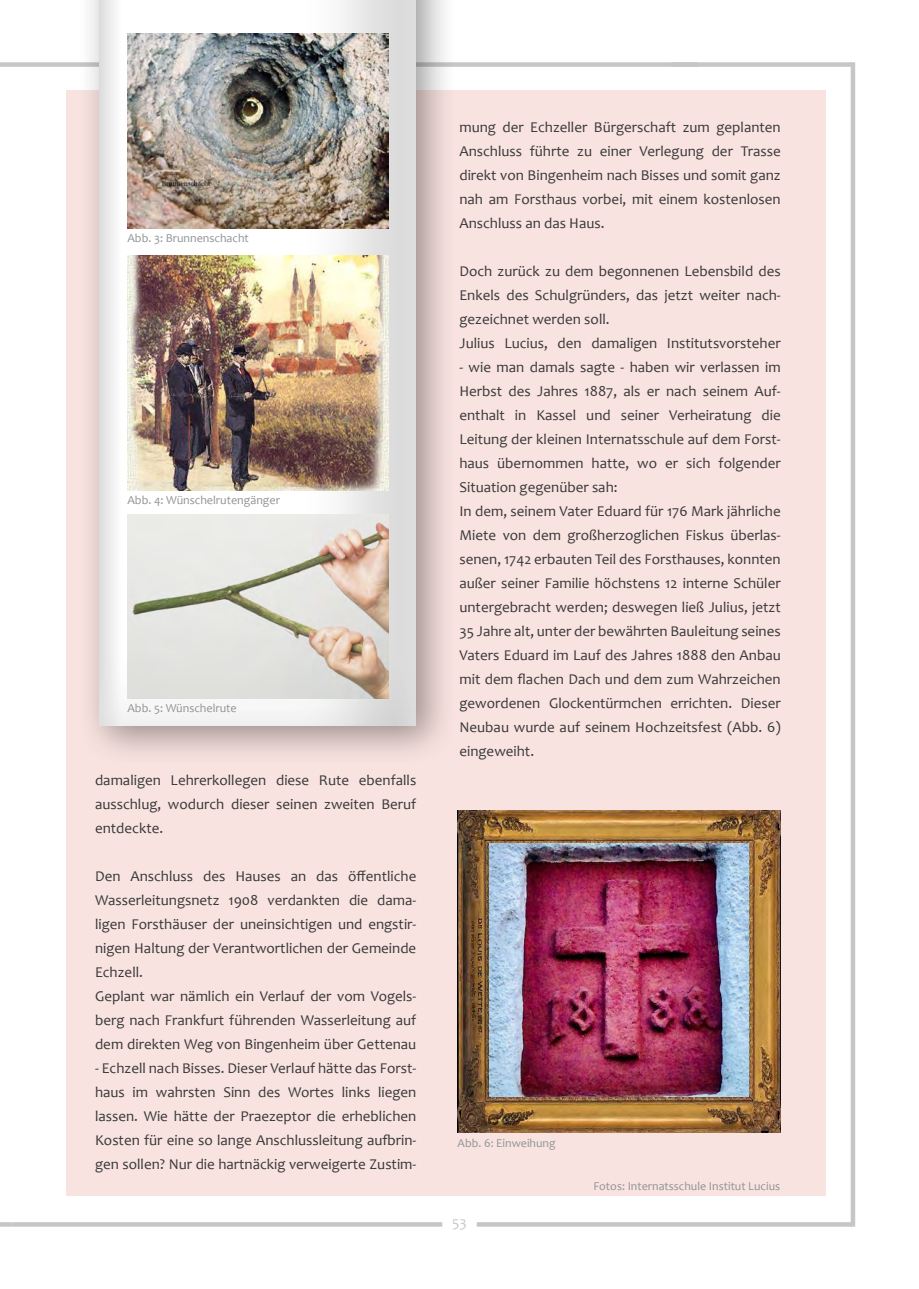
<style>
.page{position:relative;width:919px;height:1289px;background:#fff}
.page>*{position:absolute;margin:0;border:0;box-sizing:border-box;transform-origin:0 0}
.t1{font:15px/24px "Candara";color:#383839;text-align:justify}
.t2{font:15px "Candara";color:#c5c6c8}
.t3{font:12.15px "Candara";color:#919396}
.t4{font:12px "Candara";color:#919396}
</style>
<div class="page">
<hr style="left:0;top:1222px;width:13px;height:4px;background:#c5c6c8">
<hr style="left:13px;top:1222px;width:429px;height:4px;background:#c5c6c8">
<hr style="left:476px;top:1222px;width:376px;height:4px;background:#c5c6c8">
<div style="left:67px;top:91px;width:759px;height:1104px;background:#f8e3e0"></div>
<div style="left:0;top:62px;width:698px;height:5px;background:#c5c6c8"></div>
<div style="left:850px;top:62px;width:5px;height:1164px;background:#c5c6c8"></div>
<div style="left:671px;top:62px;width:181px;height:5px;background:#c5c6c8"></div>
<div style="left:77px;top:0;width:381px;height:767px;background:#231f20;opacity:.45"></div>
<div style="left:98px;top:0;width:314px;height:725px;background:#231f20;opacity:.75"></div>
<img style="left:127px;top:34px;width:261px;height:195px">
<img style="left:127px;top:256px;width:261px;height:234px">
<img style="left:457px;top:811px;width:323px;height:321px">
<img style="left:489px;top:843px;width:259px;height:252px">
<img style="left:127px;top:514px;width:261px;height:184px">
<p class="t3" style="left:127px;top:231px;width:123px">Abb. 3: Brunnenschacht</p>
<p class="t3" style="left:127px;top:493px;width:154px">Abb. 4: Wünschelrutengänger</p>
<p class="t3" style="left:127px;top:700px;width:111px">Abb. 5: Wünschelrute</p>
<p class="t1" style="left:95px;top:767px;width:323px">damaligen Lehrerkollegen diese Rute ebenfalls ausschlug, wodurch dieser seinen zweiten Beruf entdeckte.</p>
<p class="t1" style="left:95px;top:863px;width:323px">Den Anschluss des Hauses an das öffentliche Wasserleitungsnetz 1908 verdankten die dama&shy;ligen Forsthäuser der uneinsichtigen und engstir&shy;nigen Haltung der Verantwortlichen der Gemeinde Echzell.</p>
<p class="t1" style="left:95px;top:983px;width:323px">Geplant war nämlich ein Verlauf der vom Vogels&shy;berg nach Frankfurt führenden Wasserleitung auf dem direkten Weg von Bingenheim über Gettenau</p>
<p class="t1" style="left:95px;top:1055px;width:323px">- Echzell nach Bisses. Dieser Verlauf hätte das Forst&shy;haus im wahrsten Sinn des Wortes links liegen lassen. Wie hätte der Praezeptor die erheblichen Kosten für eine so lange Anschlussleitung aufbrin&shy;gen sollen? Nur die hartnäckig verweigerte Zustim-</p>
<p class="t1" style="left:459px;top:115px;width:323px">mung der Echzeller Bürgerschaft zum geplanten Anschluss führte zu einer Verlegung der Trasse direkt von Bingenheim nach Bisses und somit ganz nah am Forsthaus vorbei, mit einem kostenlosen Anschluss an das Haus.</p>
<p class="t1" style="left:459px;top:259px;width:323px">Doch zurück zu dem begonnenen Lebensbild des Enkels des Schulgründers, das jetzt weiter nach&shy;gezeichnet werden soll.</p>
<p class="t1" style="left:459px;top:331px;width:323px">Julius Lucius, den damaligen Institutsvorsteher</p>
<p class="t1" style="left:459px;top:355px;width:323px">- wie man damals sagte - haben wir verlassen im Herbst des Jahres 1887, als er nach seinem Auf&shy;enthalt in Kassel und seiner Verheiratung die Leitung der kleinen Internatsschule auf dem Forst&shy;haus übernommen hatte, wo er sich folgender Situation gegenüber sah:</p>
<p class="t1" style="left:459px;top:499px;width:323px">In dem, seinem Vater Eduard für 176 Mark jährliche Miete von dem großherzoglichen Fiskus überlas&shy;senen, 1742 erbauten Teil des Forsthauses, konnten außer seiner Familie höchstens 12 interne Schüler untergebracht werden; deswegen ließ Julius, jetzt 35 Jahre alt, unter der bewährten Bauleitung seines Vaters Eduard im Lauf des Jahres 1888 den Anbau mit dem flachen Dach und dem zum Wahrzeichen gewordenen Glockentürmchen errichten. Dieser Neubau wurde auf seinem Hochzeitsfest (Abb. 6) eingeweiht.</p>
<p class="t4" style="left:457px;top:1135px;width:99px">Abb. 6: Einweihung</p>
<p class="t2" style="left:452px;top:1212px;width:16px">53</p>
<p class="t4" style="left:593px;top:1178px;width:188px">Fotos: Internatsschule Institut Lucius</p>
</div>
